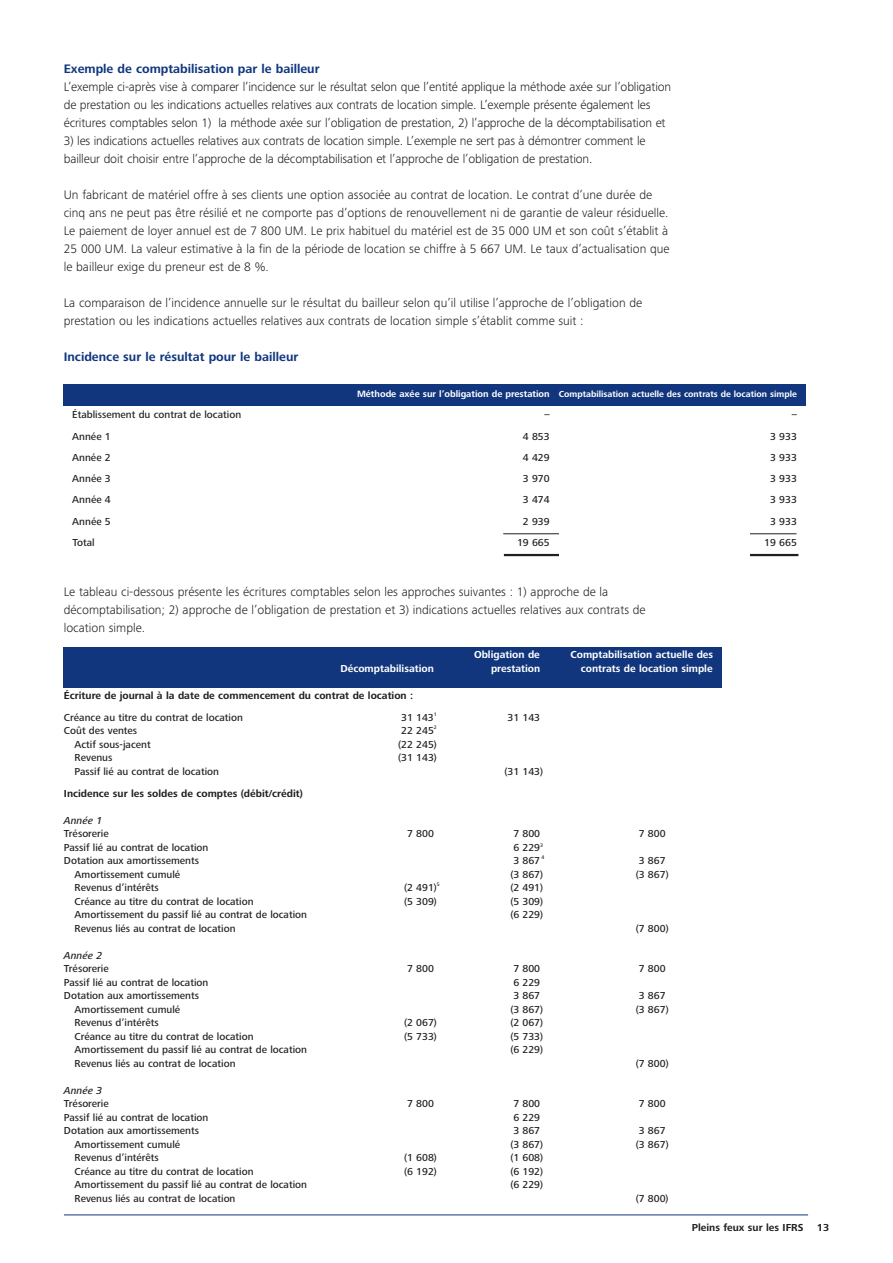
<style>
.page{position:relative;width:893px;height:1263px;background:#fff}
.page>*{position:absolute;margin:0;border:0;box-sizing:border-box;transform-origin:0 0}
.t1{font:300 12.75px/18px "Frutiger Next Pro";color:#231f20}
.t2{font:700 12.75px "Frutiger Next Pro";color:#11367e}
.t3{font:500 10.5px "Frutiger Next Pro";color:#231f20}
.t4{font:700 10.5px "Frutiger Next Pro";color:#231f20}
.t5{font:700 10.5px "Frutiger Next Pro";color:#fff}
.t6{font:italic 500 10.5px "Frutiger Next Pro";color:#231f20}
.t7{font:700 9px "Frutiger Next Pro";color:#fff}
.t8{font:500 5.4px "Frutiger Next Pro";color:#231f20}
.t9{font:500 5.25px "Frutiger Next Pro";color:#231f20}
.s1{font-size:9.45px}
</style>
<div class="page">
<div style="left:64px;top:384px;width:247px;height:21px;background:#11367e"></div>
<div style="left:311px;top:384px;width:247px;height:21px;background:#11367e"></div>
<div style="left:558px;top:384px;width:247px;height:21px;background:#11367e"></div>
<div style="left:64px;top:647px;width:658px;height:40px;background:#11367e"></div>
<hr style="left:64px;top:1214px;width:744px;height:1px;background:#11367e">
<hr style="left:504px;top:554px;width:294px;height:2px;background:#231f20">
<hr style="left:503px;top:533px;width:293px;height:1px;background:#231f20">
<div style="left:559px;top:527px;width:191px;height:37px;background:#fff"></div>
<p class="t2" style="left:64px;top:64px;width:257px">Exemple de comptabilisation par le bailleur</p>
<p class="t1" style="left:64px;top:79px;width:609px">L’exemple ci-après vise à comparer l’incidence sur le résultat selon que l’entité applique la méthode axée sur l’obligation de prestation ou les indications actuelles relatives aux contrats de location simple. L’exemple présente également les écritures comptables selon 1) la méthode axée sur l’obligation de prestation, 2) l’approche de la décomptabilisation et</p>
<p class="t1" style="left:64px;top:133px;width:583px">3) les indications actuelles relatives aux contrats de location simple. L’exemple ne sert pas à démontrer comment le bailleur doit choisir entre l’approche de la décomptabilisation et l’approche de l’obligation de prestation.</p>
<p class="t1" style="left:64px;top:187px;width:607px">Un fabricant de matériel offre à ses clients une option associée au contrat de location. Le contrat d’une durée de cinq ans ne peut pas être résilié et ne comporte pas d’options de renouvellement ni de garantie de valeur résiduelle.<br>Le paiement de loyer annuel est de 7 800 UM. Le prix habituel du matériel est de 35 000 UM et son coût s’établit à 25 000 UM. La valeur estimative à la fin de la période de location se chiffre à 5 667 UM. Le taux d’actualisation que le bailleur exige du preneur est de 8 %.</p>
<p class="t1" style="left:64px;top:295px;width:580px">La comparaison de l’incidence annuelle sur le résultat du bailleur selon qu’il utilise l’approche de l’obligation de prestation ou les indications actuelles relatives aux contrats de location simple s’établit comme suit :</p>
<p class="t2" style="left:64px;top:353px;width:236px">Incidence sur le résultat pour le bailleur</p>
<p class="t7" style="left:357px;top:391px;width:441px"><span class="s1">Méthode axée sur l’obligation de prestation</span> Comptabilisation actuelle des contrats de location simple</p>
<p class="t3" style="left:72px;top:411px;width:170px">Établissement du contrat de location</p>
<p class="t3" style="left:544px;top:411px;width:7px">–</p>
<p class="t3" style="left:792px;top:411px;width:7px">–</p>
<p class="t3" style="left:72px;top:433px;width:40px">Année 1</p>
<p class="t3" style="left:523px;top:433px;width:28px">4 853</p>
<p class="t3" style="left:770px;top:433px;width:28px">3 933</p>
<p class="t3" style="left:72px;top:454px;width:40px">Année 2</p>
<p class="t3" style="left:523px;top:454px;width:28px">4 429</p>
<p class="t3" style="left:770px;top:454px;width:28px">3 933</p>
<p class="t3" style="left:72px;top:475px;width:40px">Année 3</p>
<p class="t3" style="left:523px;top:475px;width:28px">3 970</p>
<p class="t3" style="left:770px;top:475px;width:28px">3 933</p>
<p class="t3" style="left:72px;top:496px;width:40px">Année 4</p>
<p class="t3" style="left:523px;top:496px;width:28px">3 474</p>
<p class="t3" style="left:770px;top:496px;width:28px">3 933</p>
<p class="t3" style="left:72px;top:518px;width:40px">Année 5</p>
<p class="t3" style="left:523px;top:518px;width:28px">2 939</p>
<p class="t3" style="left:770px;top:518px;width:28px">3 933</p>
<p class="t3" style="left:72px;top:539px;width:24px">Total</p>
<p class="t3" style="left:517px;top:539px;width:34px">19 665</p>
<p class="t3" style="left:764px;top:539px;width:34px">19 665</p>
<p class="t1" style="left:64px;top:584px;width:583px">Le tableau ci-dessous présente les écritures comptables selon les approches suivantes : 1) approche de la décomptabilisation; 2) approche de l’obligation de prestation et 3) indications actuelles relatives aux contrats de location simple.</p>
<p class="t5" style="left:474px;top:651px;width:67px">Obligation de</p>
<p class="t5" style="left:570px;top:651px;width:144px">Comptabilisation actuelle des</p>
<p class="t5" style="left:340px;top:665px;width:95px">Décomptabilisation</p>
<p class="t5" style="left:491px;top:665px;width:51px">prestation</p>
<p class="t5" style="left:581px;top:665px;width:133px">contrats de location simple</p>
<p class="t4" style="left:64px;top:692px;width:351px">Écriture de journal à la date de commencement du contrat de location :</p>
<p class="t3" style="left:64px;top:714px;width:181px">Créance au titre du contrat de location</p>
<p class="t3" style="left:401px;top:714px;width:34px">31 143</p>
<p class="t3" style="left:507px;top:714px;width:34px">31 143</p>
<p class="t3" style="left:64px;top:727px;width:75px">Coût des ventes</p>
<p class="t3" style="left:401px;top:727px;width:34px">22 245</p>
<p class="t3" style="left:75px;top:741px;width:78px">Actif sous-jacent</p>
<p class="t3" style="left:398px;top:741px;width:40px">(22 245)</p>
<p class="t3" style="left:75px;top:754px;width:39px">Revenus</p>
<p class="t3" style="left:398px;top:754px;width:40px">(31 143)</p>
<p class="t3" style="left:75px;top:768px;width:146px">Passif lié au contrat de location</p>
<p class="t3" style="left:504px;top:768px;width:40px">(31 143)</p>
<p class="t4" style="left:64px;top:790px;width:240px">Incidence sur les soldes de comptes (débit/crédit)</p>
<p class="t6" style="left:64px;top:817px;width:40px">Année 1</p>
<p class="t3" style="left:64px;top:830px;width:46px">Trésorerie</p>
<p class="t3" style="left:407px;top:830px;width:28px">7 800</p>
<p class="t3" style="left:513px;top:830px;width:28px">7 800</p>
<p class="t3" style="left:639px;top:830px;width:28px">7 800</p>
<p class="t3" style="left:64px;top:844px;width:146px">Passif lié au contrat de location</p>
<p class="t3" style="left:513px;top:844px;width:28px">6 229</p>
<p class="t3" style="left:64px;top:857px;width:137px">Dotation aux amortissements</p>
<p class="t3" style="left:513px;top:857px;width:28px">3 867</p>
<p class="t3" style="left:639px;top:857px;width:28px">3 867</p>
<p class="t3" style="left:75px;top:871px;width:107px">Amortissement cumulé</p>
<p class="t3" style="left:510px;top:871px;width:34px">(3 867)</p>
<p class="t3" style="left:636px;top:871px;width:34px">(3 867)</p>
<p class="t3" style="left:75px;top:884px;width:86px">Revenus d’intérêts</p>
<p class="t3" style="left:404px;top:884px;width:34px">(2 491)</p>
<p class="t3" style="left:510px;top:884px;width:34px">(2 491)</p>
<p class="t3" style="left:75px;top:898px;width:181px">Créance au titre du contrat de location</p>
<p class="t3" style="left:404px;top:898px;width:34px">(5 309)</p>
<p class="t3" style="left:510px;top:898px;width:34px">(5 309)</p>
<p class="t3" style="left:75px;top:911px;width:234px">Amortissement du passif lié au contrat de location</p>
<p class="t3" style="left:510px;top:911px;width:34px">(6 229)</p>
<p class="t3" style="left:75px;top:925px;width:162px">Revenus liés au contrat de location</p>
<p class="t3" style="left:636px;top:925px;width:34px">(7 800)</p>
<p class="t6" style="left:64px;top:952px;width:40px">Année 2</p>
<p class="t3" style="left:64px;top:965px;width:46px">Trésorerie</p>
<p class="t3" style="left:407px;top:965px;width:28px">7 800</p>
<p class="t3" style="left:513px;top:965px;width:28px">7 800</p>
<p class="t3" style="left:639px;top:965px;width:28px">7 800</p>
<p class="t3" style="left:64px;top:979px;width:146px">Passif lié au contrat de location</p>
<p class="t3" style="left:513px;top:979px;width:28px">6 229</p>
<p class="t3" style="left:64px;top:992px;width:137px">Dotation aux amortissements</p>
<p class="t3" style="left:513px;top:992px;width:28px">3 867</p>
<p class="t3" style="left:639px;top:992px;width:28px">3 867</p>
<p class="t3" style="left:75px;top:1006px;width:107px">Amortissement cumulé</p>
<p class="t3" style="left:510px;top:1006px;width:34px">(3 867)</p>
<p class="t3" style="left:636px;top:1006px;width:34px">(3 867)</p>
<p class="t3" style="left:75px;top:1019px;width:86px">Revenus d’intérêts</p>
<p class="t3" style="left:404px;top:1019px;width:34px">(2 067)</p>
<p class="t3" style="left:510px;top:1019px;width:34px">(2 067)</p>
<p class="t3" style="left:75px;top:1033px;width:181px">Créance au titre du contrat de location</p>
<p class="t3" style="left:404px;top:1033px;width:34px">(5 733)</p>
<p class="t3" style="left:510px;top:1033px;width:34px">(5 733)</p>
<p class="t3" style="left:75px;top:1046px;width:234px">Amortissement du passif lié au contrat de location</p>
<p class="t3" style="left:510px;top:1046px;width:34px">(6 229)</p>
<p class="t3" style="left:75px;top:1060px;width:162px">Revenus liés au contrat de location</p>
<p class="t3" style="left:636px;top:1060px;width:34px">(7 800)</p>
<p class="t6" style="left:64px;top:1087px;width:40px">Année 3</p>
<p class="t3" style="left:64px;top:1100px;width:46px">Trésorerie</p>
<p class="t3" style="left:407px;top:1100px;width:28px">7 800</p>
<p class="t3" style="left:513px;top:1100px;width:28px">7 800</p>
<p class="t3" style="left:639px;top:1100px;width:28px">7 800</p>
<p class="t3" style="left:64px;top:1114px;width:146px">Passif lié au contrat de location</p>
<p class="t3" style="left:513px;top:1114px;width:28px">6 229</p>
<p class="t3" style="left:64px;top:1127px;width:137px">Dotation aux amortissements</p>
<p class="t3" style="left:513px;top:1127px;width:28px">3 867</p>
<p class="t3" style="left:639px;top:1127px;width:28px">3 867</p>
<p class="t3" style="left:75px;top:1141px;width:107px">Amortissement cumulé</p>
<p class="t3" style="left:510px;top:1141px;width:34px">(3 867)</p>
<p class="t3" style="left:636px;top:1141px;width:34px">(3 867)</p>
<p class="t3" style="left:75px;top:1154px;width:86px">Revenus d’intérêts</p>
<p class="t3" style="left:404px;top:1154px;width:34px">(1 608)</p>
<p class="t3" style="left:510px;top:1154px;width:34px">(1 608)</p>
<p class="t3" style="left:75px;top:1168px;width:181px">Créance au titre du contrat de location</p>
<p class="t3" style="left:404px;top:1168px;width:34px">(6 192)</p>
<p class="t3" style="left:510px;top:1168px;width:34px">(6 192)</p>
<p class="t3" style="left:75px;top:1181px;width:234px">Amortissement du passif lié au contrat de location</p>
<p class="t3" style="left:510px;top:1181px;width:34px">(6 229)</p>
<p class="t3" style="left:75px;top:1195px;width:162px">Revenus liés au contrat de location</p>
<p class="t3" style="left:636px;top:1195px;width:34px">(7 800)</p>
<p class="t9" style="left:434px;top:712px;width:4px">1</p>
<p class="t9" style="left:434px;top:726px;width:4px">2</p>
<p class="t9" style="left:540px;top:844px;width:4px">3</p>
<p class="t8" style="left:542px;top:856px;width:4px">4</p>
<p class="t9" style="left:437px;top:882px;width:4px">5</p>
<p class="t4" style="left:692px;top:1224px;width:113px">Pleins feux sur les IFRS</p>
<p class="t4" style="left:817px;top:1224px;width:14px">13</p>
</div>
